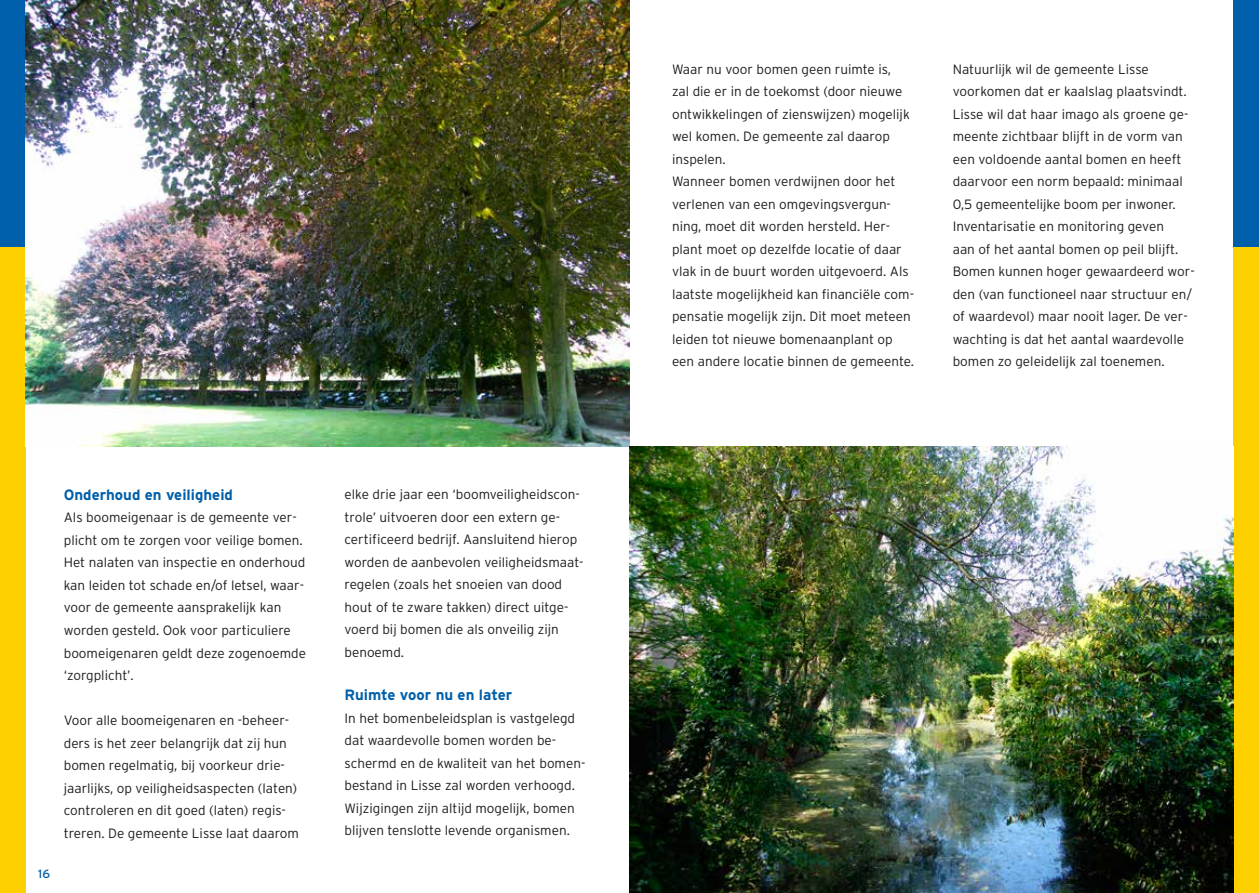
<style>
.page{position:relative;width:1259px;height:893px;background:#fff}
.page>*{position:absolute;margin:0;border:0;box-sizing:border-box;transform-origin:0 0}
.t1{font:700 15px "Interstate";color:#005faa}
.t2{font:300 13.5px/22.5px "Interstate";color:#1d1d1b}
.t3{font:12px "Interstate";color:#005faa}
</style>
<div class="page">
<div style="left:0;top:247px;width:26px;height:646px;background:#ffd000"></div>
<div style="left:0;top:0;width:26px;height:247px;background:#005faa"></div>
<div style="left:1233px;top:247px;width:26px;height:646px;background:#ffd000"></div>
<div style="left:1233px;top:0;width:26px;height:247px;background:#005faa"></div>
<img style="left:26px;top:0;width:603px;height:446px">
<img style="left:629px;top:446px;width:604px;height:447px">
<p class="t3" style="left:38px;top:867px;width:13px">16</p>
<p class="t1" style="left:64px;top:486px;width:171px">Onderhoud en veiligheid</p>
<p class="t2" style="left:64px;top:506px;width:244px">Als boomeigenaar is de gemeente ver&shy;plicht om te zorgen voor veilige bomen.<br>Het nalaten van inspectie en onderhoud kan leiden tot schade en/of letsel, waar&shy;voor de gemeente aansprakelijk kan worden gesteld. Ook voor particuliere boomeigenaren geldt deze zogenoemde ‘zorgplicht’.</p>
<p class="t2" style="left:64px;top:709px;width:237px">Voor alle boomeigenaren en -beheer&shy;ders is het zeer belangrijk dat zij hun bomen regelmatig, bij voorkeur drie&shy;jaarlijks, op veiligheidsaspecten (laten) controleren en dit goed (laten) regis&shy;treren. De gemeente Lisse laat daarom</p>
<p class="t2" style="left:344px;top:483px;width:240px">elke drie jaar een ‘boomveiligheidscon&shy;trole’ uitvoeren door een extern ge&shy;certificeerd bedrijf. Aansluitend hierop worden de aanbevolen veiligheidsmaat&shy;regelen (zoals het snoeien van dood hout of te zware takken) direct uitge&shy;voerd bij bomen die als onveilig zijn benoemd.</p>
<p class="t1" style="left:344px;top:687px;width:169px">Ruimte voor nu en later</p>
<p class="t2" style="left:344px;top:707px;width:242px">In het bomenbeleidsplan is vastgelegd dat waardevolle bomen worden be&shy;schermd en de kwaliteit van het bomen&shy;bestand in Lisse zal worden verhoogd.<br>Wijzigingen zijn altijd mogelijk, bomen blijven tenslotte levende organismen.</p>
<p class="t2" style="left:672px;top:58px;width:243px">Waar nu voor bomen geen ruimte is,<br>zal die er in de toekomst (door nieuwe ontwikkelingen of zienswijzen) mogelijk wel komen. De gemeente zal daarop inspelen.<br>Wanneer bomen verdwijnen door het verlenen van een omgevingsvergun&shy;ning, moet dit worden hersteld. Her&shy;plant moet op dezelfde locatie of daar vlak in de buurt worden uitgevoerd. Als laatste mogelijkheid kan financiële com&shy;pensatie mogelijk zijn. Dit moet meteen leiden tot nieuwe bomenaanplant op een andere locatie binnen de gemeente.</p>
<p class="t2" style="left:952px;top:58px;width:244px">Natuurlijk wil de gemeente Lisse voorkomen dat er kaalslag plaatsvindt.<br>Lisse wil dat haar imago als groene ge&shy;meente zichtbaar blijft in de vorm van een voldoende aantal bomen en heeft daarvoor een norm bepaald: minimaal 0,5 gemeentelijke boom per inwoner.<br>Inventarisatie en monitoring geven<br>aan of het aantal bomen op peil blijft.<br>Bomen kunnen hoger gewaardeerd wor&shy;den (van functioneel naar structuur en/ of waardevol) maar nooit lager. De ver&shy;wachting is dat het aantal waardevolle bomen zo geleidelijk zal toenemen.</p>
</div>
